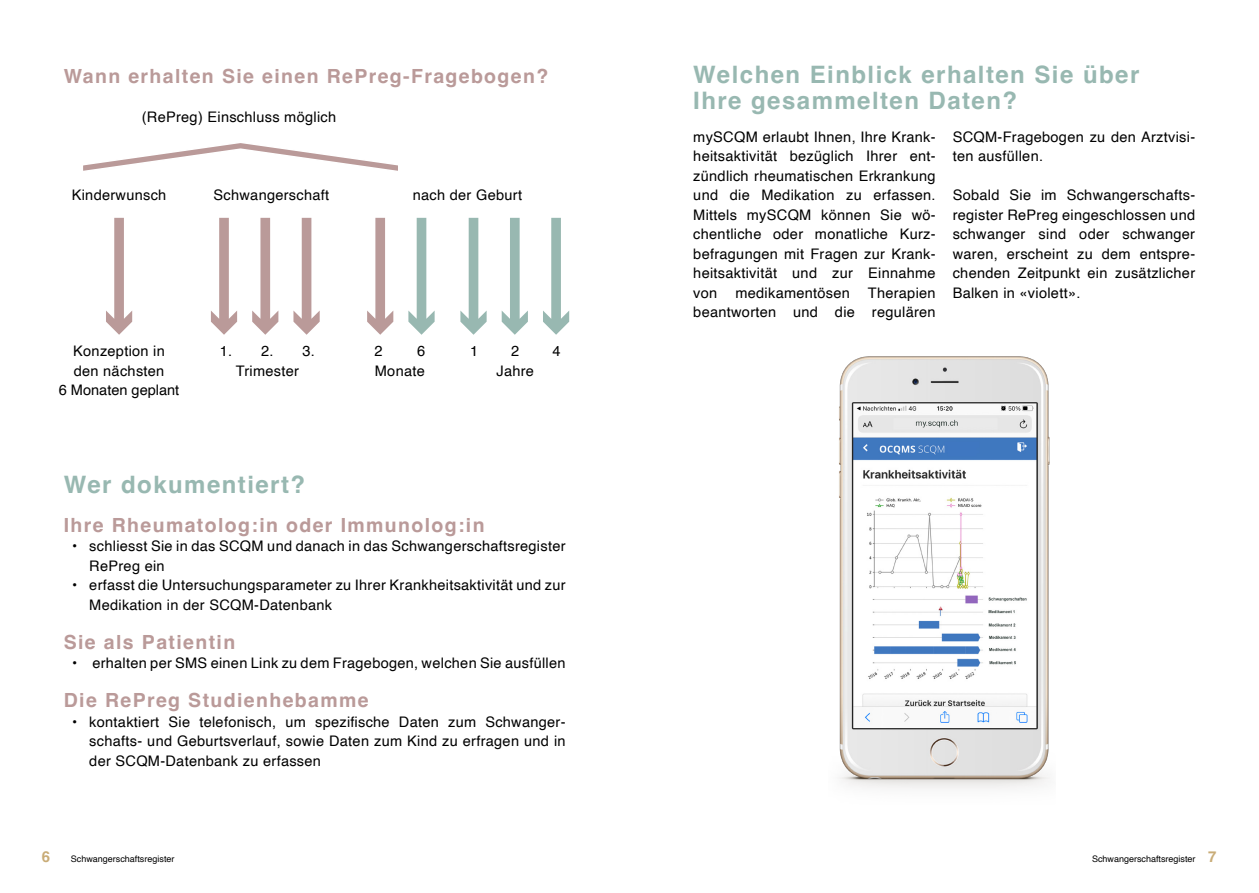
<style>
.page{position:relative;width:1259px;height:893px;background:#fff}
.page>*{position:absolute;margin:0;border:0;box-sizing:border-box;transform-origin:0 0}
.Titel_21{font:700 24px/25.5px "Helvetica";letter-spacing:.06em;color:#98b8b1}
.Untertitel_21{font:700 19.5px "Helvetica";letter-spacing:.07em;color:#ba9a99}
.Seitenzahl_TK{font:700 15px "Helvetica";color:#c9ac77}
.Lauftext_21{font:14.55px/19.5px "Helvetica";letter-spacing:.02em;color:#000}
.Bildbeschriftung{font:14.55px "Helvetica";letter-spacing:.02em;color:#000}
.Bildbeschriftung-2{font:14.55px/19.5px "Helvetica";color:#000;text-align:center}
.Seitenzahl_TK-2{font:9px "Helvetica";color:#000}
.s1{font-weight:700;font-size:15px;color:#c9ac77}
</style>
<div class="page">
<svg style="left:106px;top:218px;width:26px;height:117px"></svg>
<svg style="left:460px;top:218px;width:26px;height:117px"></svg>
<svg style="left:367px;top:218px;width:26px;height:117px"></svg>
<svg style="left:502px;top:218px;width:26px;height:117px"></svg>
<svg style="left:211px;top:218px;width:26px;height:117px"></svg>
<svg style="left:252px;top:218px;width:26px;height:117px"></svg>
<svg style="left:293px;top:218px;width:27px;height:117px"></svg>
<svg style="left:408px;top:218px;width:26px;height:117px"></svg>
<svg style="left:543px;top:218px;width:26px;height:117px"></svg>
<svg style="left:83px;top:143px;width:315px;height:28px"></svg>
<img style="left:839px;top:356px;width:211px;height:433px">
<p class="Untertitel_21" style="left:64px;top:65px;width:486px">Wann erhalten Sie einen RePreg-Fragebogen?</p>
<p class="Bildbeschriftung" style="left:142px;top:106px;width:196px">(RePreg) Einschluss möglich</p>
<p class="Bildbeschriftung" style="left:72px;top:184px;width:96px">Kinderwunsch</p>
<p class="Bildbeschriftung" style="left:213px;top:184px;width:117px">Schwangerschaft</p>
<p class="Bildbeschriftung" style="left:413px;top:184px;width:111px">nach der Geburt</p>
<p class="Bildbeschriftung" style="left:73px;top:340px;width:93px">Konzeption in</p>
<p class="Bildbeschriftung-2" style="left:59px;top:361px;width:122px">den nächsten<br>6 Monaten geplant</p>
<p class="Bildbeschriftung" style="left:220px;top:340px;width:14px">1.</p>
<p class="Bildbeschriftung" style="left:261px;top:340px;width:14px">2.</p>
<p class="Bildbeschriftung" style="left:374px;top:340px;width:10px">2</p>
<p class="Bildbeschriftung" style="left:417px;top:340px;width:10px">6</p>
<p class="Bildbeschriftung" style="left:470px;top:340px;width:10px">1</p>
<p class="Bildbeschriftung" style="left:236px;top:359px;width:65px">Trimester</p>
<p class="Bildbeschriftung" style="left:511px;top:340px;width:10px">2</p>
<p class="Bildbeschriftung" style="left:302px;top:340px;width:14px">3.</p>
<p class="Bildbeschriftung" style="left:552px;top:340px;width:10px">4</p>
<p class="Bildbeschriftung" style="left:375px;top:359px;width:51px">Monate</p>
<p class="Bildbeschriftung" style="left:496px;top:359px;width:39px">Jahre</p>
<p class="Titel_21" style="left:64px;top:474px;width:243px">Wer dokumentiert?</p>
<p class="Untertitel_21" style="left:64px;top:513px;width:422px">Ihre Rheumatolog:in oder Immunolog:in</p>
<p class="Lauftext_21" style="left:89px;top:537px;width:478px;text-indent:-17px">• schliesst Sie in das SCQM und danach in das Schwangerschaftsregister<br>RePreg ein</p>
<p class="Lauftext_21" style="left:89px;top:576px;width:478px;text-indent:-17px">• erfasst die Untersuchungsparameter zu Ihrer Krankheitsaktivität und zur<br>Medikation in der SCQM-Datenbank</p>
<p class="Untertitel_21" style="left:64px;top:630px;width:173px">Sie als Patientin</p>
<p class="Lauftext_21" style="left:72px;top:654px;width:495px">• erhalten per SMS einen Link zu dem Fragebogen, welchen Sie ausfüllen</p>
<p class="Untertitel_21" style="left:64px;top:689px;width:306px">Die RePreg Studienhebamme</p>
<p class="Lauftext_21" style="left:89px;top:712px;width:478px;text-align:justify;text-indent:-17px">• kontaktiert Sie telefonisch, um spezifische Daten zum Schwanger&shy;schafts- und Geburtsverlauf, sowie Daten zum Kind zu erfragen und in der SCQM-Datenbank zu erfassen</p>
<p class="Titel_21" style="left:693px;top:65px;width:447px">Welchen Einblick erhalten Sie über<br>Ihre gesammelten Daten?</p>
<p class="Lauftext_21" style="left:952px;top:127px;width:244px">SCQM-Fragebogen zu den Arztvisi&shy;ten ausfüllen.</p>
<p class="Lauftext_21" style="left:952px;top:186px;width:244px;text-align:justify">Sobald Sie im Schwangerschafts&shy;register RePreg eingeschlossen und schwanger sind oder schwanger waren, erscheint zu dem entspre&shy;chenden Zeitpunkt ein zusätzlicher Balken in «violett».</p>
<p class="Lauftext_21" style="left:693px;top:127px;width:244px;text-align:justify">mySCQM erlaubt Ihnen, Ihre Krank&shy;heitsaktivität bezüglich Ihrer ent&shy;zündlich rheumatischen Erkrankung und die Medikation zu erfassen.<br>Mittels mySCQM können Sie wö&shy;chentliche oder monatliche Kurz&shy;befragungen mit Fragen zur Krank&shy;heitsaktivität und zur Einnahme von medikamentösen Therapien beantworten und die regulären</p>
<p class="Seitenzahl_TK" style="left:42px;top:847px;width:10px">6</p>
<p class="Seitenzahl_TK-2" style="left:71px;top:852px;width:105px">Schwangerschaftsregister</p>
<p class="Seitenzahl_TK-2" style="left:1092px;top:852px;width:126px">Schwangerschaftsregister <span class="s1">7</span></p>
</div>
